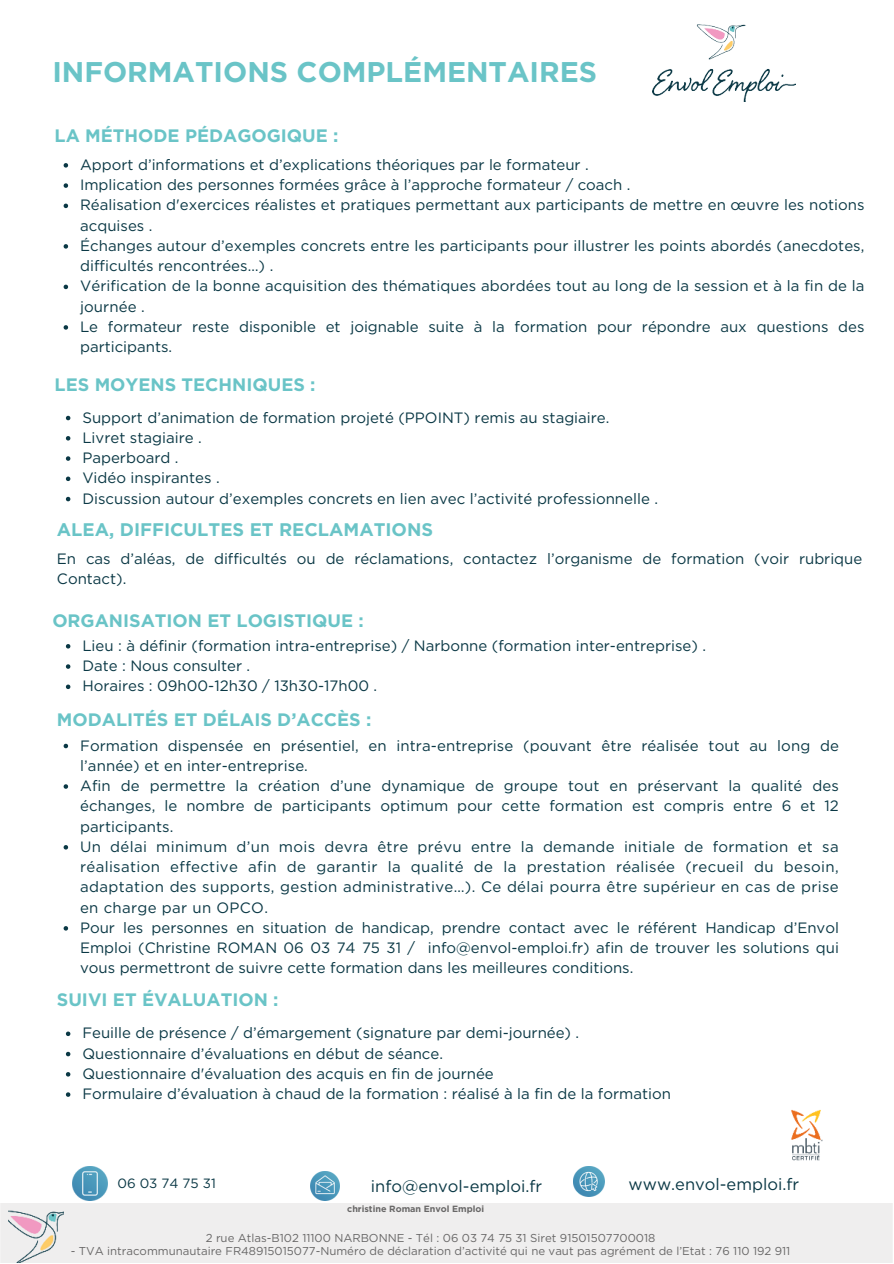
<style>
.page{position:relative;width:894px;height:1264px;background:#fff}
.page>*{position:absolute;margin:0;border:0;box-sizing:border-box;transform-origin:0 0}
.t1{font:700 28.5px "Gotham";color:#6ac4c7}
.t2{font:700 18.15px "Gotham";color:#6ac4c7}
.t3{font:700 18px "Gotham";color:#6ac4c7}
.t4{font:16.5px "Gotham";color:#0a3845}
.t5{font:15px/20.2px "Gotham";color:#0a3845}
.t6{font:13.35px "Gotham";color:#0a3845}
.t7{font:11.4px "Gotham";color:#686767}
.t8{font:700 9px "Gotham";color:#686767}
</style>
<div class="page">
<img style="left:791px;top:1110px;width:32px;height:51px">
<img style="left:652px;top:24px;width:143px;height:77px">
<div style="left:0;top:1203px;width:892px;height:59px;background:#efeeee"></div>
<img style="left:72px;top:1166px;width:35px;height:34px">
<img style="left:310px;top:1171px;width:29px;height:29px">
<img style="left:573px;top:1166px;width:31px;height:30px">
<svg style="left:66px;top:644px;width:4px;height:4px"></svg>
<svg style="left:66px;top:664px;width:4px;height:4px"></svg>
<svg style="left:66px;top:684px;width:4px;height:5px"></svg>
<svg style="left:66px;top:1031px;width:4px;height:5px"></svg>
<svg style="left:66px;top:1051px;width:4px;height:5px"></svg>
<svg style="left:66px;top:1072px;width:4px;height:4px"></svg>
<svg style="left:66px;top:1092px;width:4px;height:4px"></svg>
<svg style="left:64px;top:163px;width:4px;height:5px"></svg>
<svg style="left:64px;top:183px;width:4px;height:5px"></svg>
<svg style="left:64px;top:204px;width:4px;height:4px"></svg>
<svg style="left:64px;top:244px;width:4px;height:5px"></svg>
<svg style="left:64px;top:285px;width:4px;height:4px"></svg>
<svg style="left:64px;top:325px;width:4px;height:5px"></svg>
<svg style="left:64px;top:743px;width:4px;height:5px"></svg>
<svg style="left:64px;top:784px;width:4px;height:4px"></svg>
<svg style="left:64px;top:845px;width:4px;height:4px"></svg>
<svg style="left:64px;top:926px;width:4px;height:4px"></svg>
<svg style="left:66px;top:416px;width:4px;height:4px"></svg>
<svg style="left:66px;top:436px;width:4px;height:4px"></svg>
<svg style="left:66px;top:456px;width:4px;height:5px"></svg>
<svg style="left:66px;top:476px;width:4px;height:5px"></svg>
<svg style="left:66px;top:497px;width:4px;height:4px"></svg>
<img style="left:9px;top:1210px;width:55px;height:52px">
<h1 class="t1" style="left:52px;top:53px;width:546px">INFORMATIONS COMPLÉMENTAIRES</h1>
<p class="t3" style="left:55px;top:124px;width:285px">LA MÉTHODE PÉDAGOGIQUE :</p>
<p class="t5" style="left:80px;top:154px;width:785px">Apport d’informations et d’explications théoriques par le formateur .<br>Implication des personnes formées grâce à l’approche formateur / coach .<br>Réalisation d'exercices réalistes et pratiques permettant aux participants de mettre en œuvre les notions acquises .<br>Échanges autour d’exemples concrets entre les participants pour illustrer les points abordés (anecdotes, difficultés rencontrées…) .<br>Vérification de la bonne acquisition des thématiques abordées tout au long de la session et à la fin de la journée .<br>Le formateur reste disponible et joignable suite à la formation pour répondre aux questions des participants.</p>
<p class="t3" style="left:55px;top:373px;width:262px">LES MOYENS TECHNIQUES :</p>
<p class="t5" style="left:82px;top:407px;width:577px">Support d’animation de formation projeté (PPOINT) remis au stagiaire.<br>Livret stagiaire .<br>Paperboard .<br>Vidéo inspirantes .<br>Discussion autour d’exemples concrets en lien avec l’activité professionnelle .</p>
<p class="t2" style="left:57px;top:517px;width:377px">ALEA, DIFFICULTES ET RECLAMATIONS</p>
<p class="t5" style="left:57px;top:548px;width:806px">En cas d’aléas, de difficultés ou de réclamations, contactez l’organisme de formation (voir rubrique<br>Contact).</p>
<p class="t3" style="left:52px;top:608px;width:313px">ORGANISATION ET LOGISTIQUE :</p>
<p class="t5" style="left:82px;top:635px;width:625px">Lieu : à définir (formation intra-entreprise) / Narbonne (formation inter-entreprise) .<br>Date : Nous consulter .<br>Horaires : 09h00-12h30 / 13h30-17h00 .</p>
<p class="t3" style="left:57px;top:707px;width:316px">MODALITÉS ET DÉLAIS D’ACCÈS :</p>
<p class="t5" style="left:80px;top:734px;width:760px">Formation dispensée en présentiel, en intra-entreprise (pouvant être réalisée tout au long de l’année) et en inter-entreprise.<br>Afin de permettre la création d’une dynamique de groupe tout en préservant la qualité des échanges, le nombre de participants optimum pour cette formation est compris entre 6 et 12 participants.<br>Un délai minimum d’un mois devra être prévu entre la demande initiale de formation et sa réalisation effective afin de garantir la qualité de la prestation réalisée (recueil du besoin, adaptation des supports, gestion administrative…). Ce délai pourra être supérieur en cas de prise en charge par un OPCO.<br>Pour les personnes en situation de handicap, prendre contact avec le référent Handicap d’Envol Emploi (Christine ROMAN 06 03 74 75 31 / info@envol-emploi.fr) afin de trouver les solutions qui vous permettront de suivre cette formation dans les meilleures conditions.</p>
<p class="t3" style="left:57px;top:987px;width:223px">SUIVI ET ÉVALUATION :</p>
<p class="t5" style="left:82px;top:1022px;width:590px">Feuille de présence / d’émargement (signature par demi-journée) .<br>Questionnaire d’évaluations en début de séance.<br>Questionnaire d'évaluation des acquis en fin de journée<br>Formulaire d’évaluation à chaud de la formation : réalisé à la fin de la formation</p>
<p class="t6" style="left:117px;top:1174px;width:100px">06 03 74 75 31</p>
<p class="t4" style="left:371px;top:1175px;width:173px">info@envol-emploi.fr</p>
<p class="t4" style="left:628px;top:1173px;width:172px">www.envol-emploi.fr</p>
<p class="t8" style="left:347px;top:1202px;width:138px">christine Roman Envol Emploi</p>
<p class="t7" style="left:206px;top:1230px;width:451px">2 rue Atlas-B102 11100 NARBONNE - Tél : 06 03 74 75 31 Siret 91501507700018</p>
<p class="t7" style="left:71px;top:1243px;width:721px">- TVA intracommunautaire FR48915015077-Numéro de déclaration d’activité qui ne vaut pas agrément de l’Etat : 76 110 192 911</p>
</div>
